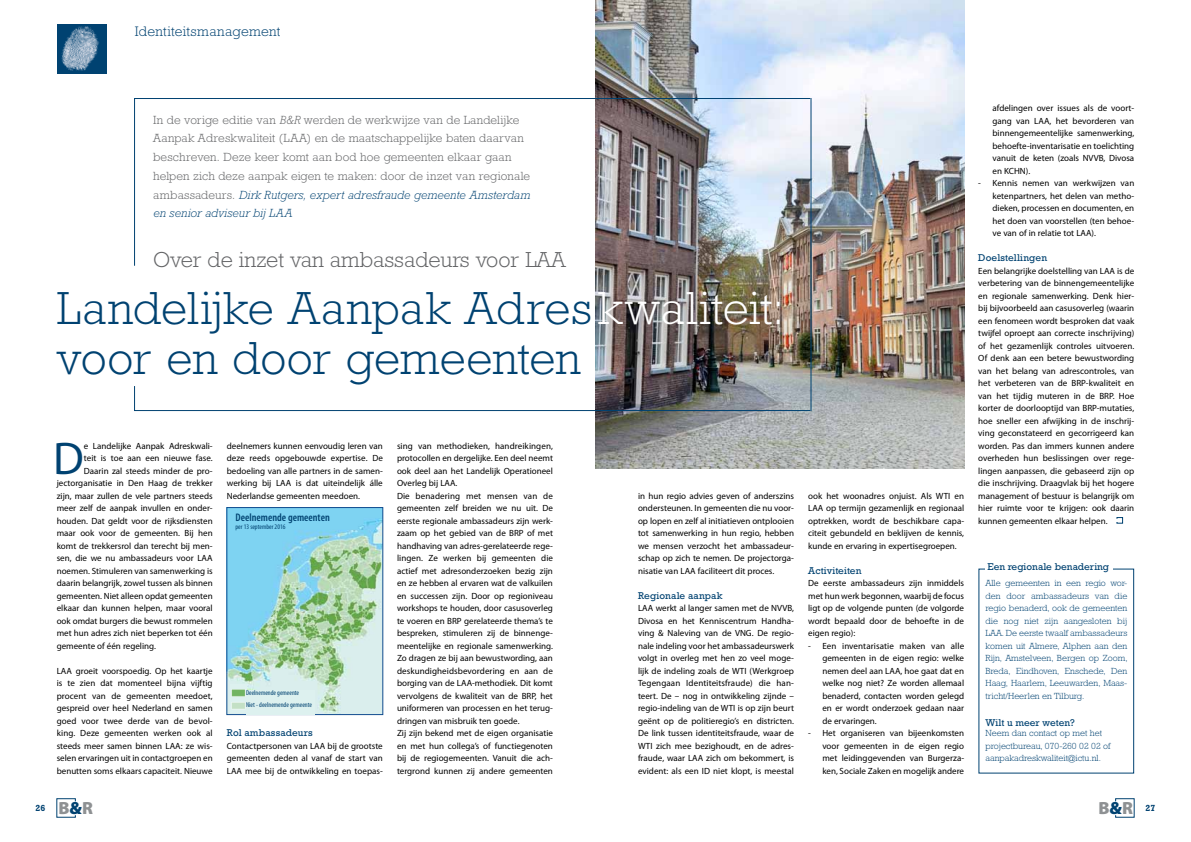
<style>
.page{position:relative;width:1191px;height:842px;background:#fff}
.page>*{position:absolute;margin:0;border:0;box-sizing:border-box;transform-origin:0 0}
.t1{font:300 47px/50px "Rockwell Std";letter-spacing:.005em;color:#004271}
.t2{font:46.1px "Myriad Pro";color:#004271}
.t3{font:300 22px "Rockwell Std";color:#636466}
.t4{font:900 17.7px "Myriad Pro";color:#8e9193}
.t5{font:300 14px "Rockwell Std";letter-spacing:.02em;color:#004271}
.t6{font:300 12px/18.7px "Rockwell Std";letter-spacing:.01em;color:#636466}
.t7{font:600 condensed 11px "Myriad Pro";color:#004271}
.t8{font:10px "Rockwell Std";color:#004271}
.t9{font:9px/12.5px "Myriad Pro";color:#000;text-align:justify}
.t10{font:300 9px/12.5px "Rockwell Std";color:#004271;text-align:justify}
.t11{font:700 9px "Rockwell Std";color:#004271}
.t12{font:condensed 7px/12px "Myriad Pro";color:#004271}
.s1{font-style:italic}
.s2{font-style:italic;color:#004271}
.s3{color:#fff}
.s4{font-family:"Myriad Pro";font-weight:900;font-size:17.7px;color:#8e9193}
.s5{font-family:"Myriad Pro";font-weight:900;font-size:17.7px}
.s6{color:#004271}
</style>
<div class="page">
<div style="left:57px;top:24px;width:49px;height:50px;background:#004271"></div>
<img style="left:61px;top:26px;width:38px;height:45px">
<svg style="left:57px;top:798px;width:19px;height:19px"></svg>
<svg style="left:1115px;top:798px;width:19px;height:19px"></svg>
<img style="left:595px;top:0;width:369px;height:469px">
<svg style="left:134px;top:98px;width:676px;height:169px"></svg>
<svg style="left:134px;top:385px;width:677px;height:27px"></svg>
<svg style="left:1116px;top:517px;width:7px;height:7px"></svg>
<hr style="left:810px;top:98px;width:1px;height:313px;background:#004271">
<div style="left:978px;top:568px;width:156px;height:206px;border:1px solid #004271"></div>
<div style="left:984px;top:560px;width:128px;height:18px;background:#fff"></div>
<img style="left:229px;top:509px;width:152px;height:204px">
<div style="left:227px;top:507px;width:156px;height:208px;border:1px solid #114c8e"></div>
<img style="left:231px;top:685px;width:15px;height:27px">
<div style="left:246px;top:690px;width:68px;height:24px;background:#ddf1ef"></div>
<h3 class="t5" style="left:135px;top:23px;width:147px">Identiteitsmanagement</h3>
<p class="t6" style="left:153px;top:110px;width:378px">In de vorige editie van <span class="s1">B&amp;R</span> werden de werkwijze van de Landelijke Aanpak Adreskwaliteit (LAA) en de maatschappelijke baten daarvan beschreven. Deze keer komt aan bod hoe gemeenten elkaar gaan helpen zich deze aanpak eigen te maken: door de inzet van regionale ambassadeurs. <span class="s2">Dirk Rutgers, expert adresfraude gemeente Amsterdam en senior adviseur bij LAA</span></p>
<h3 class="t3" style="left:153px;top:247px;width:414px">Over de inzet van ambassadeurs voor LAA</h3>
<h1 class="t1" style="left:57px;top:282px;width:729px">Landelijke Aanpak Adres<span class="s3">kwaliteit: </span>voor en door gemeenten</h1>
<h2 class="t2" style="left:53px;top:430px;width:32px">D</h2>
<p class="t9" style="left:84px;top:439px;width:130px">e Landelijke Aanpak Adreskwali-</p>
<p class="t9" style="left:84px;top:452px;width:130px">teit is toe aan een nieuwe fase.</p>
<p class="t9" style="left:84px;top:464px;width:130px">Daarin zal steeds minder de pro-</p>
<p class="t9" style="left:57px;top:477px;width:157px">jectorganisatie in Den Haag de trekker</p>
<p class="t9" style="left:57px;top:489px;width:157px">zijn, maar zullen de vele partners steeds</p>
<p class="t9" style="left:57px;top:502px;width:157px">meer zelf de aanpak invullen en onder-</p>
<p class="t9" style="left:57px;top:514px;width:157px">houden. Dat geldt voor de rijksdiensten</p>
<p class="t9" style="left:57px;top:527px;width:157px">maar ook voor de gemeenten. Bij hen</p>
<p class="t9" style="left:57px;top:539px;width:157px">komt de trekkersrol dan terecht bij men-</p>
<p class="t9" style="left:57px;top:552px;width:157px">sen, die we nu ambassadeurs voor LAA</p>
<p class="t9" style="left:57px;top:564px;width:157px">noemen. Stimuleren van samenwerking is</p>
<p class="t9" style="left:57px;top:577px;width:157px">daarin belangrijk, zowel tussen als binnen</p>
<p class="t9" style="left:57px;top:589px;width:157px">gemeenten. Niet alleen opdat gemeenten</p>
<p class="t9" style="left:57px;top:602px;width:157px">elkaar dan kunnen helpen, maar vooral</p>
<p class="t9" style="left:57px;top:614px;width:157px">ook omdat burgers die bewust rommelen</p>
<p class="t9" style="left:57px;top:627px;width:157px">met hun adres zich niet beperken tot één</p>
<p class="t9" style="left:57px;top:639px;width:101px">gemeente of één regeling.</p>
<p class="t9" style="left:57px;top:664px;width:157px">LAA groeit voorspoedig. Op het kaartje is te zien dat momenteel bijna vijftig procent van de gemeenten meedoet, gespreid over heel Nederland en samen goed voor twee derde van de bevol&shy;king. Deze gemeenten werken ook al steeds meer samen binnen LAA: ze wis&shy;selen ervaringen uit in contactgroepen en benutten soms elkaars capaciteit. Nieuwe</p>
<p class="t9" style="left:227px;top:439px;width:158px">deelnemers kunnen eenvoudig leren van deze reeds opgebouwde expertise. De bedoeling van alle partners in de samen&shy;werking bij LAA is dat uiteindelijk álle Nederlandse gemeenten meedoen.</p>
<p class="t7" style="left:235px;top:511px;width:96px">Deelnemende gemeenten</p>
<p class="t12" style="left:235px;top:521px;width:51px">per 13 september 2016</p>
<p class="t12" style="left:246px;top:687px;width:67px">Deelnemende gemeente<br>Niet - deelnemende gemeente</p>
<p class="t8" style="left:227px;top:727px;width:87px">Rol ambassadeurs</p>
<p class="t9" style="left:227px;top:739px;width:157px">Contactpersonen van LAA bij de grootste gemeenten deden al vanaf de start van LAA mee bij de ontwikkeling en toepas-</p>
<p class="t9" style="left:397px;top:439px;width:158px;text-align:left">sing van methodieken, handreikingen, protocollen en dergelijke. Een deel neemt ook deel aan het Landelijk Operationeel Overleg bij LAA.<br>Die benadering met mensen van de gemeenten zelf breiden we nu uit. De eerste regionale ambassadeurs zijn werk&shy;zaam op het gebied van de BRP of met handhaving van adres-gerelateerde rege&shy;lingen. Ze werken bij gemeenten die actief met adresonderzoeken bezig zijn en ze hebben al ervaren wat de valkuilen en successen zijn. Door op regioniveau workshops te houden, door casusoverleg te voeren en BRP gerelateerde thema’s te bespreken, stimuleren zij de binnenge&shy;meentelijke en regionale samenwerking.<br>Zo dragen ze bij aan bewustwording, aan deskundigheidsbevordering en aan de borging van de LAA-methodiek. Dit komt vervolgens de kwaliteit van de BRP, het uniformeren van processen en het terug&shy;dringen van misbruik ten goede.<br>Zij zijn bekend met de eigen organisatie en met hun collega’s of functiegenoten bij de regiogemeenten. Vanuit die ach&shy;tergrond kunnen zij andere gemeenten</p>
<p class="t9" style="left:638px;top:489px;width:157px">in hun regio advies geven of anderszins ondersteunen. In gemeenten die nu voor&shy;op lopen en zelf al initiatieven ontplooien tot samenwerking in hun regio, hebben we mensen verzocht het ambassadeur&shy;schap op zich te nemen. De projectorga&shy;nisatie van LAA faciliteert dit proces.</p>
<p class="t8" style="left:638px;top:589px;width:86px">Regionale aanpak</p>
<p class="t9" style="left:638px;top:602px;width:157px">LAA werkt al langer samen met de NVVB, Divosa en het Kenniscentrum Handha&shy;ving &amp; Naleving van de VNG. De regio&shy;nale indeling voor het ambassadeurswerk volgt in overleg met hen zo veel moge&shy;lijk de indeling zoals de WTI (Werkgroep Tegengaan Identiteitsfraude) die han&shy;teert. De – nog in ontwikkeling zijnde – regio-indeling van de WTI is op zijn beurt geënt op de politieregio’s en districten.<br>De link tussen identiteitsfraude, waar de WTI zich mee bezighoudt, en de adres&shy;fraude, waar LAA zich om bekommert, is evident: als een ID niet klopt, is meestal</p>
<p class="t9" style="left:808px;top:489px;width:157px">ook het woonadres onjuist. Als WTI en LAA op termijn gezamenlijk en regionaal optrekken, wordt de beschikbare capa&shy;citeit gebundeld en beklijven de kennis, kunde en ervaring in expertisegroepen.</p>
<p class="t8" style="left:808px;top:564px;width:55px">Activiteiten</p>
<p class="t9" style="left:808px;top:577px;width:157px">De eerste ambassadeurs zijn inmiddels met hun werk begonnen, waarbij de focus ligt op de volgende punten (de volgorde wordt bepaald door de behoefte in de eigen regio):</p>
<p class="t9" style="left:822px;top:639px;width:143px;text-indent:-14px">- Een inventarisatie maken van alle gemeenten in de eigen regio: welke nemen deel aan LAA, hoe gaat dat en welke nog niet? Ze worden allemaal benaderd, contacten worden gelegd en er wordt onderzoek gedaan naar de ervaringen.</p>
<p class="t9" style="left:822px;top:727px;width:143px;text-indent:-14px">- Het organiseren van bijeenkomsten voor gemeenten in de eigen regio met leidinggevenden van Burgerza&shy;ken, Sociale Zaken en mogelijk andere</p>
<p class="t9" style="left:992px;top:102px;width:143px">afdelingen over issues als de voort&shy;gang van LAA, het bevorderen van binnengemeentelijke samenwerking, behoefte-inventarisatie en toelichting vanuit de keten (zoals NVVB, Divosa en KCHN).</p>
<p class="t9" style="left:992px;top:177px;width:143px;text-indent:-14px">- Kennis nemen van werkwijzen van ketenpartners, het delen van metho&shy;dieken, processen en documenten, en het doen van voorstellen (ten behoe&shy;ve van of in relatie tot LAA).</p>
<p class="t8" style="left:978px;top:252px;width:70px">Doelstellingen</p>
<p class="t9" style="left:978px;top:264px;width:157px">Een belangrijke doelstelling van LAA is de verbetering van de binnengemeentelijke en regionale samenwerking. Denk hier&shy;bij bijvoorbeeld aan casusoverleg (waarin een fenomeen wordt besproken dat vaak twijfel oproept aan correcte inschrijving) of het gezamenlijk controles uitvoeren.<br>Of denk aan een betere bewustwording van het belang van adrescontroles, van het verbeteren van de BRP-kwaliteit en van het tijdig muteren in de BRP. Hoe korter de doorlooptijd van BRP-mutaties, hoe sneller een afwijking in de inschrij&shy;ving geconstateerd en gecorrigeerd kan worden. Pas dan immers kunnen andere overheden hun beslissingen over rege&shy;lingen aanpassen, die gebaseerd zijn op die inschrijving. Draagvlak bij het hogere management of bestuur is belangrijk om hier ruimte voor te krijgen: ook daarin kunnen gemeenten elkaar helpen.</p>
<p class="t8" style="left:987px;top:561px;width:123px">Een regionale benadering</p>
<p class="t10" style="left:985px;top:577px;width:144px">Alle gemeenten in een regio wor&shy;den door ambassadeurs van die regio benaderd, ook de gemeenten die nog niet zijn aangesloten bij LAA. De eerste twaalf ambassadeurs komen uit Almere, Alphen aan den Rijn, Amstelveen, Bergen op Zoom, Breda, Eindhoven, Enschede, Den Haag, Haarlem, Leeuwarden, Maas&shy;tricht/Heerlen en Tilburg.</p>
<p class="t8" style="left:985px;top:717px;width:91px">Wilt u meer weten?</p>
<p class="t10" style="left:985px;top:727px;width:126px;text-align:left">Neem dan contact op met het projectbureau, 070-260 02 02 of aanpakadreskwaliteit@ictu.nl.</p>
<p class="t11" style="left:35px;top:803px;width:59px">26 <span class="s4">B</span><span class="s5">&amp;</span><span class="s4">R</span></p>
<h3 class="t4" style="left:1098px;top:796px;width:59px">B<span class="s6">&amp;</span>R <sup>27</sup></h3>
</div>
